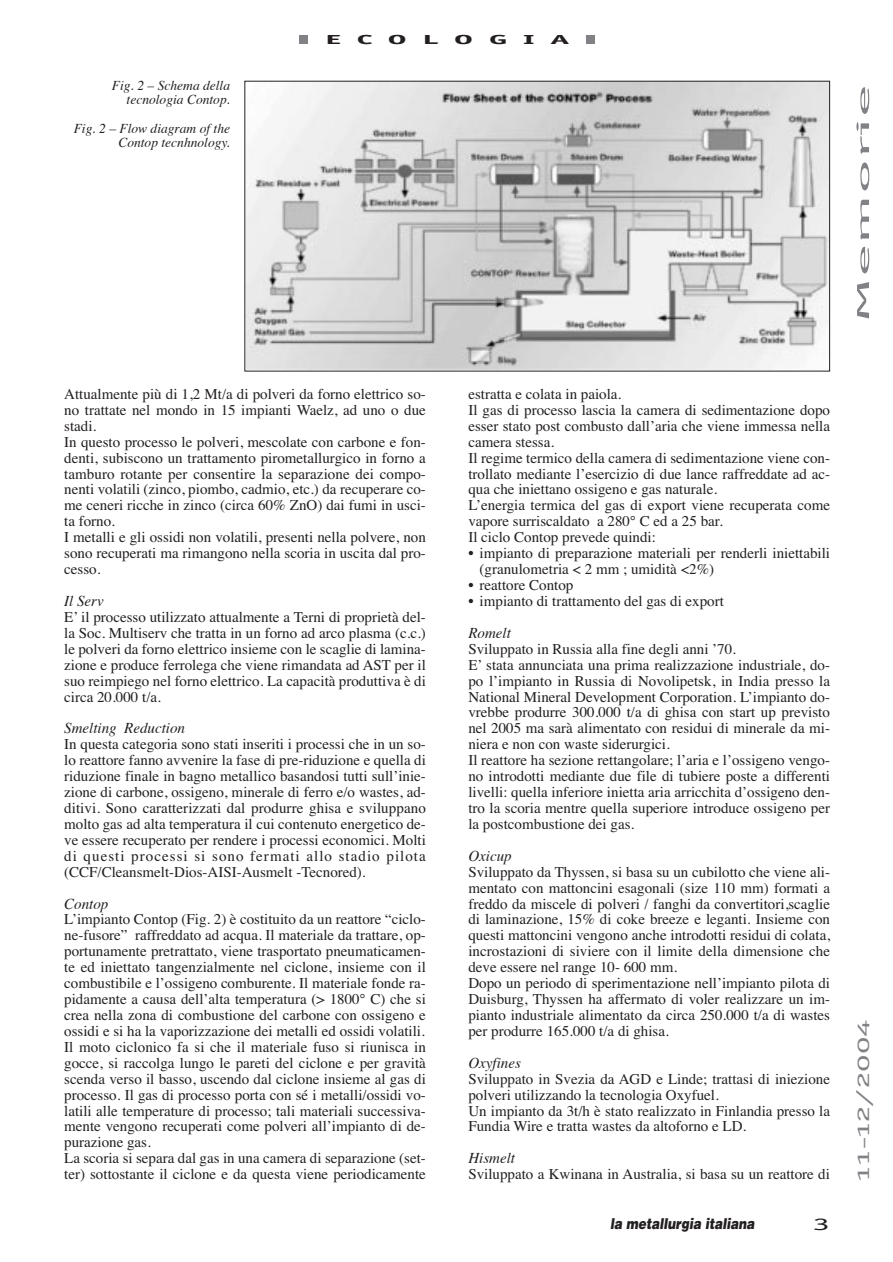
<style>
.page{position:relative;width:893px;height:1262px;background:#fff}
.page>*{position:absolute;margin:0;border:0;box-sizing:border-box;transform-origin:0 0}
.t1{font:18px "Officina Sans";color:#808285;scale:2 1}
.t2{font:18px "Officina Sans";color:#808285;scale:4 1}
.t3{font:18px "Officina Sans";color:#231f20;scale:2 1}
.t4{font:15px/15.9px "Times";color:#231f20}
.t5{font:italic 15px "Times";color:#231f20}
.t6{font:italic 900 15px "Helvetica";color:#231f20;scale:.8 1}
.t7{font:italic 13.5px/14.2px "Times";color:#231f20;text-align:right}
.t8{font:700 13.5px "Officina Sans";letter-spacing:.475em;color:#231f20;scale:2.5 1}
</style>
<div class="page">
<div style="left:586px;top:36px;width:9px;height:8px;background:#808285"></div>
<div style="left:299px;top:36px;width:9px;height:8px;background:#808285"></div>
<img style="left:247px;top:83px;width:581px;height:286px">
<div style="left:244px;top:81px;width:586px;height:290px;border:1px solid #231f20"></div>
<p class="t7" style="left:112px;top:80px;width:120px">Fig. 2 – Schema della tecnologia Contop.</p>
<p class="t7" style="left:74px;top:122px;width:158px">Fig. 2 – Flow diagram of the<br>Contop tecnhnology.</p>
<p class="t8" style="left:325px;top:34px;width:99px">ECOLOGIA</p>
<p class="t2" style="left:856px;top:323px;width:61px;rotate:-90deg">Memorie</p>
<p class="t4" style="left:64px;top:387px;width:363px">Attualmente più di 1,2 Mt/a di polveri da forno elettrico so&shy;no trattate nel mondo in 15 impianti Waelz, ad uno o due stadi.<br>In questo processo le polveri, mescolate con carbone e fon&shy;denti, subiscono un trattamento pirometallurgico in forno a tamburo rotante per consentire la separazione dei compo&shy;nenti volatili (zinco, piombo, cadmio, etc.) da recuperare co&shy;me ceneri ricche in zinco (circa 60% ZnO) dai fumi in usci&shy;ta forno.<br>I metalli e gli ossidi non volatili, presenti nella polvere, non sono recuperati ma rimangono nella scoria in uscita dal pro&shy;cesso.</p>
<p class="t5" style="left:64px;top:594px;width:41px">Il Serv</p>
<p class="t4" style="left:64px;top:610px;width:363px;text-align:justify">E’ il processo utilizzato attualmente a Terni di proprietà del&shy;la Soc. Multiserv che tratta in un forno ad arco plasma (c.c.) le polveri da forno elettrico insieme con le scaglie di lamina&shy;zione e produce ferrolega che viene rimandata ad AST per il suo reimpiego nel forno elettrico. La capacità produttiva è di circa 20.000 t/a.</p>
<p class="t5" style="left:64px;top:722px;width:122px">Smelting Reduction</p>
<p class="t4" style="left:64px;top:737px;width:363px;text-align:justify">In questa categoria sono stati inseriti i processi che in un so&shy;lo reattore fanno avvenire la fase di pre-riduzione e quella di riduzione finale in bagno metallico basandosi tutti sull’inie&shy;zione di carbone, ossigeno, minerale di ferro e/o wastes, ad&shy;ditivi. Sono caratterizzati dal produrre ghisa e sviluppano molto gas ad alta temperatura il cui contenuto energetico de&shy;ve essere recuperato per rendere i processi economici. Molti di questi processi si sono fermati allo stadio pilota (CCF/Cleansmelt-Dios-AISI-Ausmelt -Tecnored).</p>
<p class="t5" style="left:64px;top:897px;width:46px">Contop</p>
<p class="t4" style="left:64px;top:913px;width:363px">L’impianto Contop (Fig. 2) è costituito da un reattore “ciclo&shy;ne-fusore” raffreddato ad acqua. Il materiale da trattare, op&shy;portunamente pretrattato, viene trasportato pneumaticamen&shy;te ed iniettato tangenzialmente nel ciclone, insieme con il combustibile e l’ossigeno comburente. Il materiale fonde ra&shy;pidamente a causa dell’alta temperatura (&gt; 1800° C) che si crea nella zona di combustione del carbone con ossigeno e ossidi e si ha la vaporizzazione dei metalli ed ossidi volatili.<br>Il moto ciclonico fa si che il materiale fuso si riunisca in gocce, si raccolga lungo le pareti del ciclone e per gravità scenda verso il basso, uscendo dal ciclone insieme al gas di processo. Il gas di processo porta con sé i metalli/ossidi vo&shy;latili alle temperature di processo; tali materiali successiva&shy;mente vengono recuperati come polveri all’impianto di de&shy;purazione gas.<br>La scoria si separa dal gas in una camera di separazione (set&shy;ter) sottostante il ciclone e da questa viene periodicamente</p>
<p class="t4" style="left:468px;top:387px;width:363px">estratta e colata in paiola.<br>Il gas di processo lascia la camera di sedimentazione dopo esser stato post combusto dall’aria che viene immessa nella camera stessa.<br>Il regime termico della camera di sedimentazione viene con&shy;trollato mediante l’esercizio di due lance raffreddate ad ac&shy;qua che iniettano ossigeno e gas naturale.<br>L’energia termica del gas di export viene recuperata come vapore surriscaldato a 280° C ed a 25 bar.<br>Il ciclo Contop prevede quindi:</p>
<p class="t4" style="left:479px;top:546px;width:352px;text-indent:-11px">• impianto di preparazione materiali per renderli iniettabili (granulometria &lt; 2 mm ; umidità &lt;2%)</p>
<p class="t4" style="left:468px;top:578px;width:106px">• reattore Contop</p>
<p class="t4" style="left:468px;top:594px;width:257px">• impianto di trattamento del gas di export</p>
<p class="t5" style="left:468px;top:626px;width:44px">Romelt</p>
<p class="t4" style="left:468px;top:642px;width:363px">Sviluppato in Russia alla fine degli anni ’70.<br>E’ stata annunciata una prima realizzazione industriale, do&shy;po l’impianto in Russia di Novolipetsk, in India presso la National Mineral Development Corporation. L’impianto do&shy;vrebbe produrre 300.000 t/a di ghisa con start up previsto nel 2005 ma sarà alimentato con residui di minerale da mi&shy;niera e non con waste siderurgici.<br>Il reattore ha sezione rettangolare; l’aria e l’ossigeno vengo&shy;no introdotti mediante due file di tubiere poste a differenti livelli: quella inferiore inietta aria arricchita d’ossigeno den&shy;tro la scoria mentre quella superiore introduce ossigeno per la postcombustione dei gas.</p>
<p class="t5" style="left:468px;top:849px;width:45px">Oxicup</p>
<p class="t4" style="left:468px;top:865px;width:363px">Sviluppato da Thyssen, si basa su un cubilotto che viene ali&shy;mentato con mattoncini esagonali (size 110 mm) formati a freddo da miscele di polveri / fanghi da convertitori,scaglie di laminazione, 15% di coke breeze e leganti. Insieme con questi mattoncini vengono anche introdotti residui di colata, incrostazioni di siviere con il limite della dimensione che deve essere nel range 10- 600 mm.<br>Dopo un periodo di sperimentazione nell’impianto pilota di Duisburg, Thyssen ha affermato di voler realizzare un im&shy;pianto industriale alimentato da circa 250.000 t/a di wastes per produrre 165.000 t/a di ghisa.</p>
<p class="t5" style="left:468px;top:1056px;width:54px">Oxyfines</p>
<p class="t4" style="left:468px;top:1072px;width:363px">Sviluppato in Svezia da AGD e Linde; trattasi di iniezione polveri utilizzando la tecnologia Oxyfuel.<br>Un impianto da 3t/h è stato realizzato in Finlandia presso la Fundia Wire e tratta wastes da altoforno e LD.</p>
<p class="t5" style="left:468px;top:1152px;width:48px">Hismelt</p>
<p class="t4" style="left:468px;top:1167px;width:363px">Sviluppato a Kwinana in Australia, si basa su un reattore di</p>
<p class="t6" style="left:610px;top:1217px;width:182px">la metallurgia italiana</p>
<p class="t3" style="left:812px;top:1217px;width:10px">3</p>
<p class="t1" style="left:856px;top:1182px;width:83px;rotate:-90deg">11-12/2004</p>
</div>
